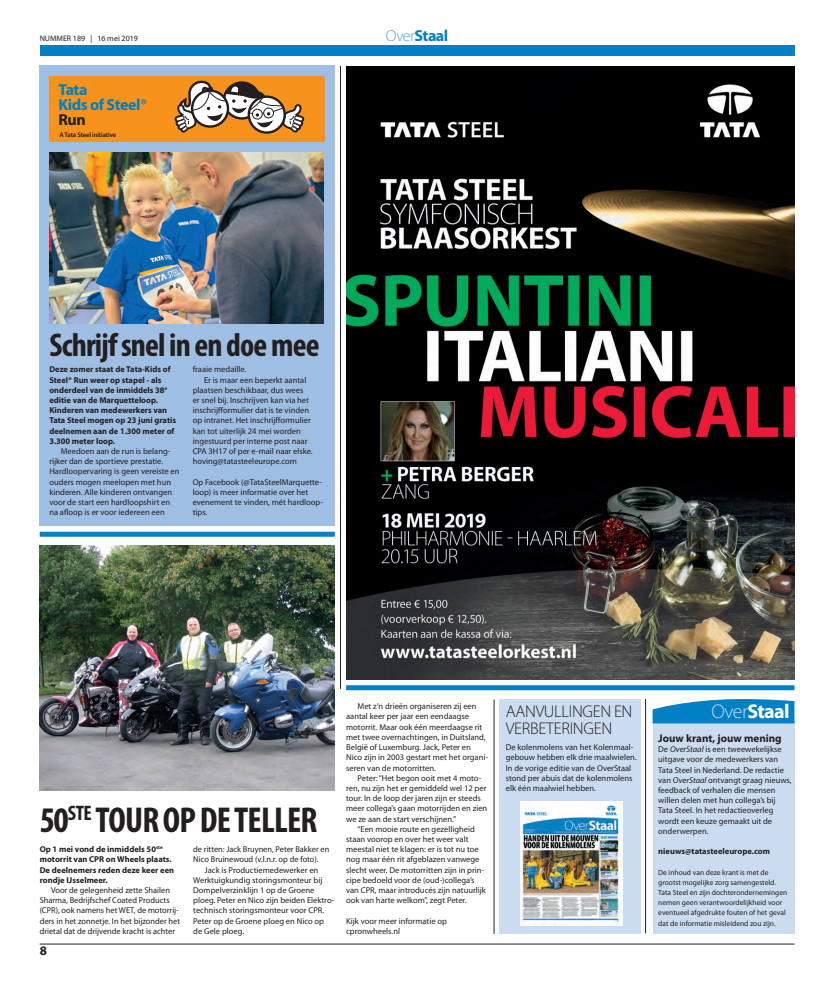
<style>
.page{position:relative;width:820px;height:993px;background:#fff}
.page>*{position:absolute;margin:0;border:0;box-sizing:border-box;transform-origin:0 0}
.Headline_02_-_KAPS{font:700 condensed 36.1px "Myriad Pro";letter-spacing:-.02em;color:#231f20}
.Headline_02_-_LowCas{font:700 condensed 33px "Myriad Pro";letter-spacing:-.025em;color:#231f20}
.t1{font:700 20px "Myriad Pro";letter-spacing:-.03em;color:#fff}
.Headline_03_-_KAPS{font:300 17px/17px "Myriad Pro";letter-spacing:-.02em;color:#231f20}
.t2{font:700 16px/15.1px "Myriad Pro";letter-spacing:-.03em;color:#0080c5}
.t3{font:700 13px "Myriad Pro";color:#231f20}
.Tussenkopje_Bold_8_5{font:700 11px "Myriad Pro";color:#231f20}
.Bodytekst_inspring_4{font:8.5px/10.2px "Myriad Pro";color:#231f20}
.Bodytekst_geen_inspr{font:8.5px/10.2px "Myriad Pro";color:#231f20}
.Intro_bodycopy_8_5_1{font:700 8.5px/10.2px "Myriad Pro";color:#231f20}
.Bodytekst_geen_inspr-2{font:700 8.5px "Myriad Pro";color:#231f20}
.t4{font:8px "Myriad Pro";color:#231f20}
.Bodytekst_geen_inspr-3{font:7.5px/10.2px "Myriad Pro";color:#231f20}
.t5{font:600 6.7px "Myriad Pro";letter-spacing:-.025em;color:#231f20}
.s1{font-weight:300;color:#5a9bd3}
.s2{font-weight:400}
.s3{color:#231f20}
.s4{font-weight:300;color:#ccdcf0}
.s5{font-style:italic}
</style>
<div class="page">
<hr style="left:40px;top:943px;width:754px;height:1px;background:#231f20">
<div style="left:40px;top:46px;width:754px;height:10px;background:#0080c5"></div>
<div style="left:40px;top:65px;width:294px;height:460px;background:#9ebee3"></div>
<hr style="left:340px;top:66px;width:1px;height:622px;background:#231f20">
<div style="left:652px;top:721px;width:142px;height:212px;background:#ccdcf0"></div>
<div style="left:499px;top:698px;width:142px;height:235px;background:#ccdcf0"></div>
<svg style="left:652px;top:699px;width:142px;height:24px;background:#1a8dcb"></svg>
<hr style="left:645px;top:698px;width:1px;height:235px;background:#231f20">
<hr style="left:493px;top:699px;width:1px;height:234px;background:#231f20">
<div style="left:346px;top:685px;width:448px;height:5px;background:#0080c5"></div>
<img style="left:346px;top:66px;width:448px;height:613px">
<img style="left:49px;top:152px;width:275px;height:171px">
<div style="left:40px;top:531px;width:294px;height:5px;background:#0080c5"></div>
<img style="left:40px;top:545px;width:294px;height:245px">
<img style="left:520px;top:801px;width:102px;height:123px">
<div style="left:49px;top:76px;width:275px;height:66px;background:#f7931d"></div>
<svg style="left:174px;top:81px;width:130px;height:53px"></svg>
<p class="t4" style="left:40px;top:34px;width:100px">NUMMER 189 | 16 mei 2019</p>
<h3 class="t2" style="left:385px;top:29px;width:64px"><span class="s1">Over</span>Staal</h3>
<p class="t2" style="left:58px;top:82px;width:90px">Tata<br>Kids of Steel<span class="s2">®<br></span><span class="s3">Run</span></p>
<p class="t5" style="left:59px;top:130px;width:58px">A Tata Steel initiative</p>
<p class="Headline_02_-_LowCas" style="left:49px;top:327px;width:271px">Schrijf snel in en doe mee</p>
<p class="Intro_bodycopy_8_5_1" style="left:49px;top:364px;width:128px">Deze zomer staat de Tata-Kids of<br>Steel® Run weer op stapel - als onderdeel van de inmiddels 38<sup>e </sup>editie van de Marquetteloop.<br>Kinderen van medewerkers van<br>Tata Steel mogen op 23 juni gratis deelnemen aan de 1.300 meter of<br>3.300 meter loop.</p>
<p class="Bodytekst_inspring_4" style="left:49px;top:446px;width:132px;text-indent:11px">Meedoen aan de run is belang&shy;rijker dan de sportieve prestatie.<br>Hardloopervaring is geen vereiste en ouders mogen meelopen met hun kinderen. Alle kinderen ontvangen voor de start een hardloopshirt en na afloop is er voor iedereen een</p>
<p class="Bodytekst_inspring_4" style="left:193px;top:364px;width:55px">fraaie medaille.</p>
<p class="Bodytekst_inspring_4" style="left:193px;top:374px;width:121px;text-indent:11px">Er is maar een beperkt aantal plaatsen beschikbaar, dus wees<br>er snel bij. Inschrijven kan via het inschrijfformulier dat is te vinden op intranet. Het inschrijfformulier kan tot uiterlijk 24 mei worden ingestuurd per interne post naar CPA 3H17 of per e-mail naar elske. hoving@tatasteeleurope.com</p>
<p class="Bodytekst_geen_inspr" style="left:193px;top:476px;width:132px">Op Facebook (@TataSteelMarquette&shy;loop) is meer informatie over het evenement te vinden, mét hardloop&shy;tips.</p>
<p class="Headline_02_-_KAPS" style="left:40px;top:799px;width:279px">50<sup>STE</sup> TOUR OP DE TELLER</p>
<p class="Intro_bodycopy_8_5_1" style="left:40px;top:844px;width:136px">Op 1 mei vond de inmiddels 50<sup>ste </sup>motorrit van CPR on Wheels plaats.<br>De deelnemers reden deze keer een rondje IJsselmeer.</p>
<p class="Bodytekst_inspring_4" style="left:40px;top:884px;width:142px;text-indent:11px">Voor de gelegenheid zette Shailen Sharma, Bedrijfschef Coated Products (CPR), ook namens het WET, de motorrij&shy;ders in het zonnetje. In het bijzonder het drietal dat de drijvende kracht is achter</p>
<h3 class="t3" style="left:40px;top:943px;width:9px">8</h3>
<p class="Bodytekst_inspring_4" style="left:193px;top:844px;width:137px">de ritten: Jack Bruynen, Peter Bakker en<br>Nico Bruinewoud (v.l.n.r. op de foto).</p>
<p class="Bodytekst_inspring_4" style="left:193px;top:864px;width:143px;text-indent:11px">Jack is Productiemedewerker en<br>Werktuigkundig storingsmonteur bij<br>Dompelverzinklijn 1 op de Groene ploeg. Peter en Nico zijn beiden Elektro&shy;technisch storingsmonteur voor CPR.<br>Peter op de Groene ploeg en Nico op de Gele ploeg.</p>
<p class="Bodytekst_inspring_4" style="left:346px;top:701px;width:143px;text-indent:11px">Met z’n drieën organiseren zij een aantal keer per jaar een eendaagse motorrit. Maar ook één meerdaagse rit met twee overnachtingen, in Duitsland, België of Luxemburg. Jack, Peter en Nico zijn in 2003 gestart met het organi&shy;seren van de motorritten.</p>
<p class="Bodytekst_inspring_4" style="left:346px;top:772px;width:143px;text-indent:11px">Peter: “Het begon ooit met 4 moto&shy;ren, nu zijn het er gemiddeld wel 12 per tour. In de loop der jaren zijn er steeds meer collega’s gaan motorrijden en zien we ze aan de start verschijnen.”</p>
<p class="Bodytekst_inspring_4" style="left:346px;top:823px;width:141px;text-indent:11px">“Een mooie route en gezelligheid staan voorop en over het weer valt meestal niet te klagen: er is tot nu toe nog maar één rit afgeblazen vanwege slecht weer. De motorritten zijn in prin&shy;cipe bedoeld voor de (oud-)collega’s van CPR, maar introducés zijn natuurlijk ook van harte welkom”, zegt Peter.</p>
<p class="Bodytekst_geen_inspr" style="left:346px;top:915px;width:102px">Kijk voor meer informatie op cpronwheels.nl</p>
<p class="Headline_03_-_KAPS" style="left:505px;top:702px;width:128px">AANVULLINGEN EN<br>VERBETERINGEN</p>
<p class="Bodytekst_geen_inspr" style="left:505px;top:742px;width:132px">De kolenmolens van het Kolenmaal&shy;gebouw hebben elk drie maalwielen.<br>In de vorige editie van de OverStaal stond per abuis dat de kolenmolens elk één maalwiel hebben.</p>
<p class="t1" style="left:711px;top:700px;width:80px"><span class="s4">Over</span>Staal</p>
<p class="Tussenkopje_Bold_8_5" style="left:658px;top:731px;width:125px">Jouw krant, jouw mening</p>
<p class="Bodytekst_geen_inspr" style="left:658px;top:744px;width:135px">De <span class="s5">OverStaal</span> is een tweewekelijkse uitgave voor de medewerkers van<br>Tata Steel in Nederland. De redactie van <span class="s5">OverStaal</span> ontvangt graag nieuws, feedback of verhalen die mensen willen delen met hun collega’s bij<br>Tata Steel. In het redactieoverleg wordt een keuze gemaakt uit de onderwerpen.</p>
<p class="Bodytekst_geen_inspr-2" style="left:658px;top:846px;width:113px">nieuws@tatasteeleurope.com</p>
<p class="Bodytekst_geen_inspr-3" style="left:658px;top:866px;width:130px">De inhoud van deze krant is met de grootst mogelijke zorg samengesteld.<br>Tata Steel en zijn dochterondernemingen nemen geen verantwoordelijkheid voor eventueel afgedrukte fouten of het geval dat de informatie misleidend zou zijn.</p>
</div>
